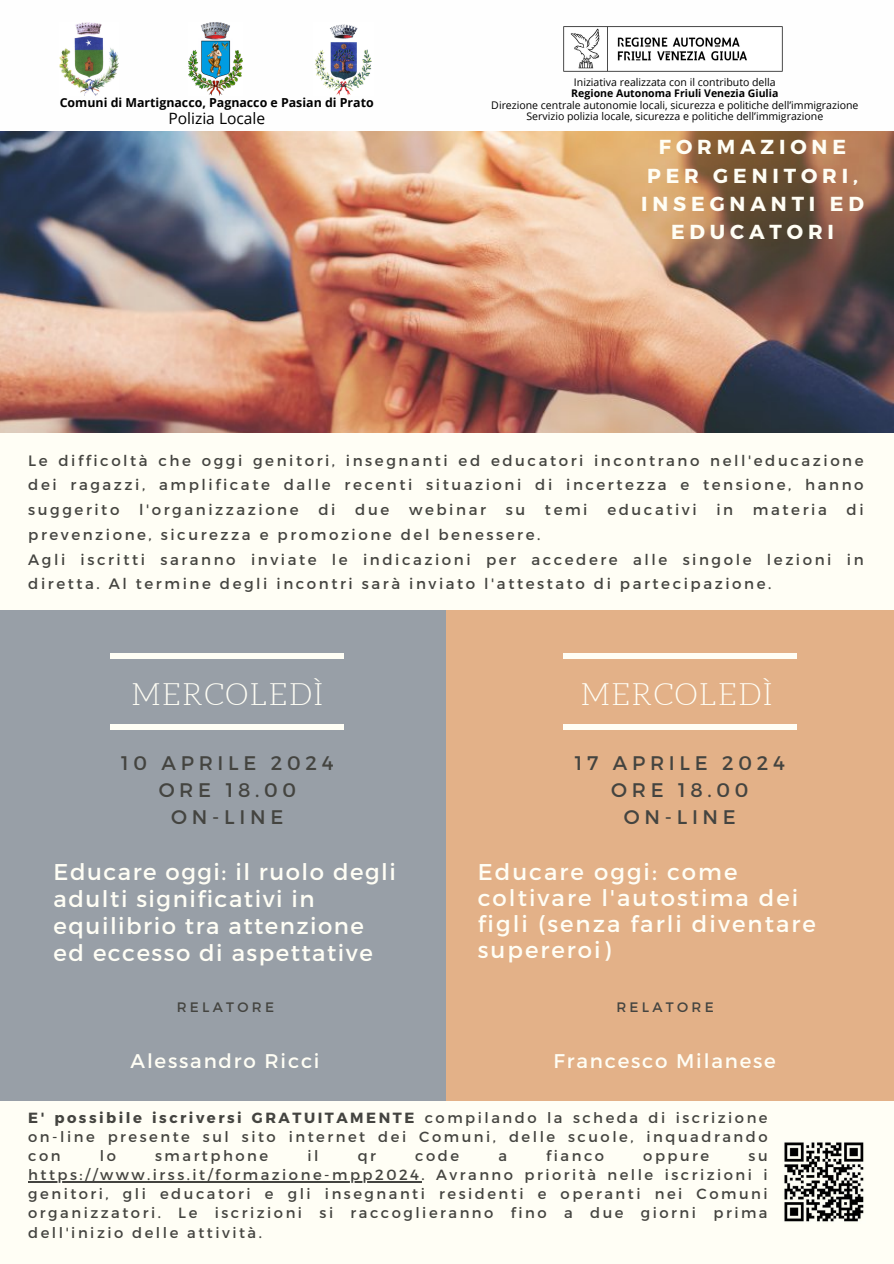
<style>
.page{position:relative;width:894px;height:1264px;background:#fff}
.page>*{position:absolute;margin:0;border:0;box-sizing:border-box;transform-origin:0 0}
.t1{font:300 30.3px "Aleo";letter-spacing:.05em;color:#fffef5}
.t2{font:22.8px/27px "Montserrat";letter-spacing:.065em;color:#fffef5}
.t3{font:22.8px/25.8px "Montserrat";letter-spacing:.09em;color:#fffef5}
.t4{font:700 20.25px/28.2px "Montserrat";letter-spacing:.24em;color:#fffef5;text-align:center}
.t5{font:19.8px "Montserrat";letter-spacing:.09em;color:#fffef5}
.t6{font:19.65px/27px "Montserrat";letter-spacing:.24em;color:#444440;text-align:center}
.t7{font:15.6px "Open Sans";color:#000}
.t8{font:15px/24.8px "Montserrat";letter-spacing:.17em;color:#444440;text-align:justify}
.t9{font:14.7px/19.2px "Montserrat";letter-spacing:.17em;color:#444440;text-align:justify}
.t10{font:13.65px "Montserrat";letter-spacing:.24em;color:#444440}
.t11{font:700 12.3px "Open Sans";color:#000}
.t12{font:10.5px "Open Sans";color:#000}
.t13{font:700 10.5px "Open Sans";color:#000}
.s1{font-weight:700}
</style>
<div class="page">
<div style="left:0;top:606px;width:447px;height:657px;background:#989fa7"></div>
<div style="left:446px;top:606px;width:447px;height:657px;background:#e3b188"></div>
<div style="left:110px;top:653px;width:233px;height:6px;background:#fffef5"></div>
<div style="left:110px;top:724px;width:233px;height:5px;background:#fffef5"></div>
<div style="left:563px;top:653px;width:232px;height:6px;background:#fffef5"></div>
<div style="left:563px;top:724px;width:232px;height:5px;background:#fffef5"></div>
<img style="left:0;top:131px;width:893px;height:302px">
<div style="left:0;top:1101px;width:893px;height:162px;background:#fffef5"></div>
<div style="left:0;top:433px;width:893px;height:177px;background:#fffef5"></div>
<img style="left:563px;top:26px;width:219px;height:45px">
<img style="left:60px;top:22px;width:58px;height:74px">
<img style="left:315px;top:24px;width:57px;height:72px">
<img style="left:188px;top:22px;width:54px;height:74px">
<img style="left:784px;top:1142px;width:80px;height:80px">
<hr style="left:28px;top:1181px;width:393px;height:1px;background:#444440">
<h6 class="t11" style="left:60px;top:94px;width:315px">Comuni di Martignacco, Pagnacco e Pasian di Prato</h6>
<h5 class="t7" style="left:168px;top:107px;width:98px">Polizia Locale</h5>
<p class="t12" style="left:574px;top:74px;width:203px">Iniziativa realizzata con il contributo della</p>
<p class="t13" style="left:571px;top:86px;width:208px">Regione Autonoma Friuli Venezia Giulia</p>
<h1 class="t12" style="left:491px;top:97px;width:368px">Direzione centrale autonomie locali, sicurezza e politiche dell’immigrazione</h1>
<p class="t12" style="left:526px;top:109px;width:298px">Servizio polizia locale, sicurezza e politiche dell’immigrazione</p>
<p class="t4" style="left:641px;top:132px;width:224px">FORMAZIONE<br>PER GENITORI,<br>INSEGNANTI ED<br>EDUCATORI</p>
<p class="t8" style="left:28px;top:447px;width:836px">Le difficoltà che oggi genitori, insegnanti ed educatori incontrano nell'educazione dei ragazzi, amplificate dalle recenti situazioni di incertezza e tensione, hanno suggerito</p>
<p class="t8" style="left:139px;top:496px;width:161px">l'organizzazione</p>
<p class="t8" style="left:318px;top:496px;width:19px">di</p>
<p class="t8" style="left:355px;top:496px;width:36px">due</p>
<p class="t8" style="left:409px;top:496px;width:78px">webinar</p>
<p class="t8" style="left:505px;top:496px;width:21px">su</p>
<p class="t8" style="left:545px;top:496px;width:44px">temi</p>
<p class="t8" style="left:607px;top:496px;width:91px">educativi</p>
<p class="t8" style="left:716px;top:496px;width:18px">in</p>
<p class="t8" style="left:752px;top:496px;width:75px">materia</p>
<p class="t8" style="left:846px;top:496px;width:19px">di</p>
<p class="t8" style="left:28px;top:521px;width:513px">prevenzione, sicurezza e promozione del benessere.</p>
<p class="t8" style="left:28px;top:546px;width:836px">Agli iscritti saranno inviate le indicazioni per accedere alle singole lezioni in diretta. Al termine degli incontri sarà inviato l'attestato di partecipazione.</p>
<p class="t1" style="left:131px;top:677px;width:193px">MERCOLEDÌ</p>
<p class="t1" style="left:580px;top:678px;width:193px">MERCOLEDÌ</p>
<h1 class="t6" style="left:121px;top:748px;width:214px">10 APRILE 2024<br>ORE 18.00<br>ON-LINE</h1>
<p class="t2" style="left:54px;top:856px;width:343px">Educare oggi: il ruolo degli adulti significativi in equilibrio tra attenzione ed eccesso di aspettative</p>
<p class="t10" style="left:177px;top:998px;width:99px">RELATORE</p>
<p class="t5" style="left:131px;top:1048px;width:190px">Alessandro Ricci</p>
<p class="t6" style="left:574px;top:748px;width:211px">17 APRILE 2024<br>ORE 18.00<br>ON-LINE</p>
<p class="t3" style="left:477px;top:858px;width:339px">Educare oggi: come coltivare l'autostima dei figli (senza farli diventare supereroi)</p>
<h4 class="t10" style="left:616px;top:998px;width:99px">RELATORE</h4>
<h2 class="t5" style="left:553px;top:1048px;width:224px">Francesco Milanese</h2>
<p class="t9" style="left:28px;top:1107px;width:740px"><span class="s1">E' possibile iscriversi GRATUITAMENTE</span> compilando la scheda di iscrizione on-line presente sul sito internet dei Comuni, delle scuole, inquadrando con</p>
<p class="t9" style="left:100px;top:1145px;width:18px">lo</p>
<p class="t9" style="left:155px;top:1145px;width:114px">smartphone</p>
<p class="t9" style="left:307px;top:1145px;width:13px">il</p>
<p class="t9" style="left:357px;top:1145px;width:20px">qr</p>
<p class="t9" style="left:415px;top:1145px;width:45px">code</p>
<p class="t9" style="left:498px;top:1145px;width:10px">a</p>
<p class="t9" style="left:546px;top:1145px;width:59px">fianco</p>
<p class="t9" style="left:643px;top:1145px;width:67px">oppure</p>
<p class="t9" style="left:748px;top:1145px;width:21px">su</p>
<h3 class="t9" style="left:28px;top:1164px;width:740px">https://www.irss.it/formazione-mpp2024. Avranno priorità nelle iscrizioni i genitori, gli educatori e gli insegnanti residenti e operanti nei Comuni organizzatori. Le iscrizioni si raccoglieranno fino a due giorni prima dell'inizio delle attività.</h3>
</div>
